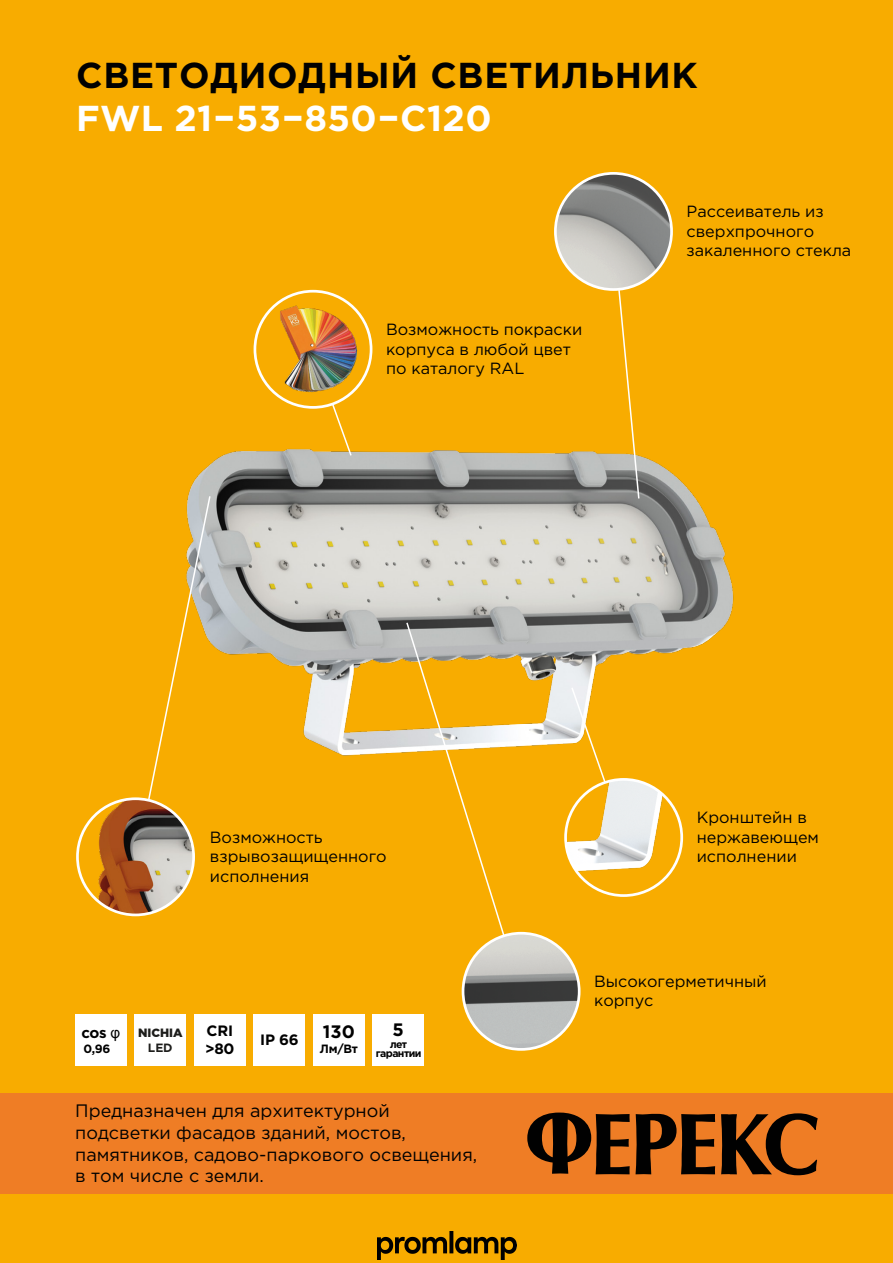
<style>
.page{position:relative;width:893px;height:1263px;background:#f8ac00}
.page>*{position:absolute;margin:0;border:0;box-sizing:border-box;transform-origin:0 0}
.t1{font:700 36px/43.2px "Gotham Pro";letter-spacing:.02em;color:#010101}
.t2{font:18px/21.6px "Gotham Pro";color:#010101}
.t3{font:700 18px "Gotham Pro";color:#010101}
.t4{font:16.2px/19.5px "Gotham Pro";color:#010101}
.t5{font:700 15px/18px "Gotham Pro";letter-spacing:-.025em;color:#010101}
.t6{font:700 12px "Gotham Pro";color:#010101}
.t7{font:900 12px "Gotham Pro";letter-spacing:-.005em;color:#1d1d1b}
.t8{font:700 12px "Gotham Pro";color:#1d1d1b}
.t9{font:700 10.5px/9.8px "Gotham Pro";letter-spacing:-.055em;color:#010101;text-align:center}
.s1{color:#fff}
.s2{font-family:"Arial";font-weight:400}
</style>
<div class="page">
<img style="left:76px;top:205px;width:658px;height:740px">
<div style="left:0;top:1094px;width:893px;height:100px;background:#ef7d25"></div>
<svg style="left:527px;top:1112px;width:291px;height:63px"></svg>
<div style="left:75px;top:1014px;width:51px;height:51px;background:#fff"></div>
<div style="left:135px;top:1014px;width:51px;height:51px;background:#fff"></div>
<div style="left:254px;top:1014px;width:51px;height:51px;background:#fff"></div>
<div style="left:194px;top:1014px;width:51px;height:51px;background:#fff"></div>
<div style="left:313px;top:1014px;width:51px;height:51px;background:#fff"></div>
<div style="left:373px;top:1014px;width:51px;height:51px;background:#fff"></div>
<svg style="left:405px;top:621px;width:118px;height:372px"></svg>
<svg style="left:570px;top:686px;width:37px;height:98px"></svg>
<svg style="left:331px;top:414px;width:22px;height:43px"></svg>
<svg style="left:612px;top:284px;width:28px;height:216px"></svg>
<svg style="left:135px;top:494px;width:77px;height:366px"></svg>
<img style="left:566px;top:779px;width:116px;height:116px;border-radius:58px">
<img style="left:463px;top:933px;width:116px;height:116px;border-radius:58px">
<img style="left:555px;top:173px;width:117px;height:117px;border-radius:58px">
<img style="left:77px;top:799px;width:117px;height:116px;border-radius:58px">
<img style="left:253px;top:284px;width:130px;height:130px">
<div style="left:564px;top:778px;width:119px;height:119px;border:3px solid #fff;border-radius:50%"></div>
<div style="left:462px;top:932px;width:119px;height:119px;border:3px solid #fff;border-radius:50%"></div>
<div style="left:76px;top:797px;width:119px;height:119px;border:3px solid #fff;border-radius:50%"></div>
<div style="left:554px;top:172px;width:119px;height:119px;border:3px solid #fff;border-radius:50%"></div>
<img style="left:378px;top:1232px;width:139px;height:27px">
<h1 class="t1" style="left:76px;top:52px;width:623px">СВЕТОДИОДНЫЙ СВЕТИЛЬНИК<br><span class="s1">FWL</span> <span class="s1">21−53−850−С120</span></h1>
<p class="t4" style="left:386px;top:320px;width:198px">Возможность покраски корпуса в любой цвет по каталогу RAL</p>
<p class="t4" style="left:687px;top:202px;width:166px">Рассеиватель из сверхпрочного закаленного стекла</p>
<p class="t4" style="left:210px;top:827px;width:178px">Возможность взрывозащищенного исполнения</p>
<p class="t5" style="left:81px;top:1023px;width:40px">cos <span class="s2">φ</span></p>
<p class="t6" style="left:84px;top:1041px;width:28px">0,96</p>
<p class="t7" style="left:138px;top:1026px;width:46px">NICHIA</p>
<p class="t8" style="left:148px;top:1040px;width:26px">LED</p>
<p class="t5" style="left:205px;top:1022px;width:31px">CRI &gt;80</p>
<p class="t3" style="left:323px;top:1021px;width:33px">130</p>
<p class="t5" style="left:260px;top:1031px;width:40px">IP 66</p>
<p class="t6" style="left:320px;top:1041px;width:39px">Лм/Вт</p>
<p class="t3" style="left:393px;top:1019px;width:13px">5</p>
<p class="t9" style="left:376px;top:1039px;width:47px">лет гарантии</p>
<p class="t2" style="left:75px;top:1100px;width:403px">Предназначен для архитектурной подсветки фасадов зданий, мостов, памятников, садово-паркового освещения, в том числе с земли.</p>
<p class="t4" style="left:697px;top:808px;width:124px">Кронштейн в нержавеющем исполнении</p>
<p class="t4" style="left:594px;top:971px;width:174px">Высокогерметичный корпус</p>
</div>
